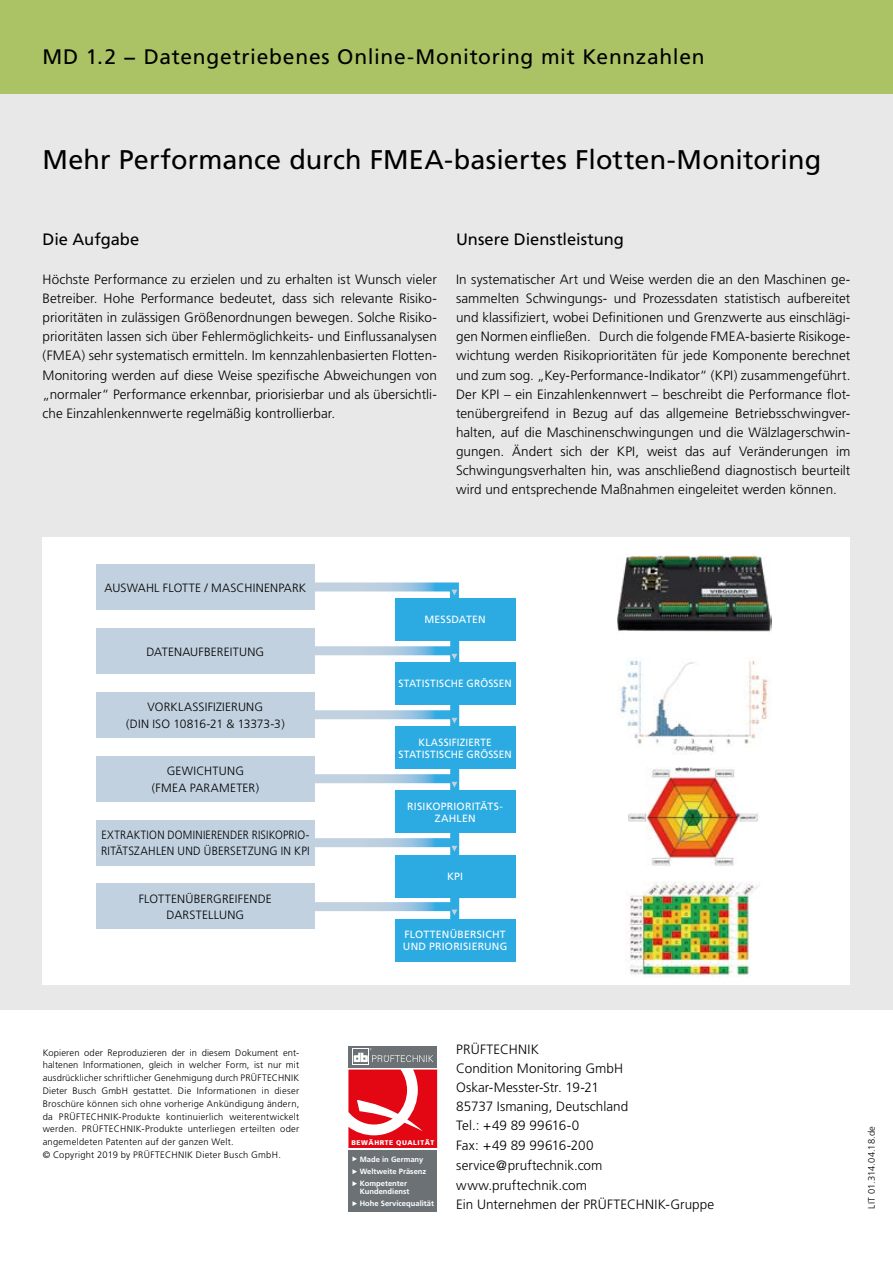
<style>
.page{position:relative;width:893px;height:1263px;background:#fff}
.page>*{position:absolute;margin:0;border:0;box-sizing:border-box;transform-origin:0 0}
.t1{font:27px "Frutiger";letter-spacing:.005em;color:#000}
.t2{font:21px "Frutiger";letter-spacing:.035em;color:#000}
.t3{font:16.5px "Frutiger";color:#000}
.t4{font:300 13.5px/19.2px "Frutiger";letter-spacing:.005em;color:#000;text-align:justify}
.t5{font:300 12px/16.5px "Frutiger";letter-spacing:.02em;color:#000;text-align:center}
.t6{font:300 12px/16.5px "Frutiger";letter-spacing:.02em;color:#000;scale:.9 1}
.t7{font:10.5px/12px "Frutiger";letter-spacing:.02em;color:#fff;text-align:center}
.t8{font:10.5px/12px "Frutiger";letter-spacing:.02em;color:#fff;text-align:center;scale:.95 1}
.t9{font:10.5px "Frutiger";letter-spacing:.02em;color:#fff;scale:.96 1}
.t10{font:300 9.3px/12.8px "Frutiger";letter-spacing:.025em;color:#000}
.t11{font:700 7.65px/12px "Frutiger";color:#fff}
.t12{font:900 6.75px "Frutiger";letter-spacing:.075em;color:#fff}
</style>
<div class="page">
<div style="left:0;top:0;width:893px;height:1009px;background:#e9e8e8"></div>
<div style="left:43px;top:537px;width:807px;height:448px;background:#fff"></div>
<svg style="left:315px;top:646px;width:135px;height:9px"></svg>
<svg style="left:315px;top:710px;width:135px;height:9px"></svg>
<svg style="left:315px;top:774px;width:135px;height:9px"></svg>
<svg style="left:315px;top:838px;width:135px;height:9px"></svg>
<svg style="left:315px;top:902px;width:135px;height:9px"></svg>
<div style="left:450px;top:615px;width:9px;height:333px;background:#2babe2"></div>
<div style="left:395px;top:598px;width:120px;height:42px;background:#2babe2"></div>
<div style="left:395px;top:662px;width:120px;height:43px;background:#2babe2"></div>
<div style="left:395px;top:726px;width:120px;height:43px;background:#2babe2"></div>
<div style="left:395px;top:790px;width:120px;height:43px;background:#2babe2"></div>
<div style="left:395px;top:855px;width:120px;height:42px;background:#2babe2"></div>
<div style="left:395px;top:919px;width:120px;height:42px;background:#2babe2"></div>
<img style="left:617px;top:657px;width:152px;height:97px">
<img style="left:628px;top:768px;width:132px;height:98px">
<img style="left:626px;top:881px;width:132px;height:96px">
<img style="left:617px;top:554px;width:155px;height:78px">
<div style="left:96px;top:565px;width:219px;height:45px;background:#c1d1df"></div>
<div style="left:96px;top:628px;width:219px;height:46px;background:#c1d1df"></div>
<div style="left:96px;top:692px;width:219px;height:46px;background:#c1d1df"></div>
<div style="left:96px;top:756px;width:219px;height:45px;background:#c1d1df"></div>
<div style="left:96px;top:820px;width:219px;height:45px;background:#c1d1df"></div>
<div style="left:96px;top:884px;width:219px;height:45px;background:#c1d1df"></div>
<svg style="left:315px;top:582px;width:144px;height:16px"></svg>
<svg style="left:451px;top:654px;width:6px;height:6px"></svg>
<svg style="left:451px;top:718px;width:6px;height:6px"></svg>
<svg style="left:451px;top:782px;width:6px;height:6px"></svg>
<svg style="left:451px;top:846px;width:6px;height:5px"></svg>
<svg style="left:451px;top:909px;width:6px;height:6px"></svg>
<div style="left:0;top:0;width:893px;height:94px;background:#abc364"></div>
<div style="left:348px;top:1046px;width:89px;height:21px;background:#6c7175"></div>
<div style="left:348px;top:1150px;width:89px;height:61px;background:#6c7175"></div>
<svg style="left:348px;top:1048px;width:89px;height:100px"></svg>
<svg style="left:352px;top:1156px;width:5px;height:5px"></svg>
<svg style="left:352px;top:1169px;width:5px;height:5px"></svg>
<svg style="left:352px;top:1181px;width:5px;height:5px"></svg>
<svg style="left:352px;top:1201px;width:5px;height:5px"></svg>
<h2 class="t2" style="left:42px;top:44px;width:664px">MD 1.2 − Datengetriebenes Online-Monitoring mit Kennzahlen</h2>
<h1 class="t1" style="left:43px;top:144px;width:780px">Mehr Performance durch FMEA-basiertes Flotten-Monitoring</h1>
<p class="t3" style="left:43px;top:229px;width:98px">Die Aufgabe</p>
<p class="t4" style="left:43px;top:270px;width:396px">Höchste Performance zu erzielen und zu erhalten ist Wunsch vieler Betreiber. Hohe Performance bedeutet, dass sich relevante Risiko&shy;prioritäten in zulässigen Größenordnungen bewegen. Solche Risiko&shy;prioritäten lassen sich über Fehlermöglichkeits- und Einflussanalysen (FMEA) sehr systematisch ermitteln. Im kennzahlenbasierten Flotten-Monitoring werden auf diese Weise spezifische Abweichungen von „normaler“ Performance erkennbar, priorisierbar und als übersichtli&shy;che Einzahlenkennwerte regelmäßig kontrollierbar.</p>
<p class="t3" style="left:456px;top:229px;width:169px">Unsere Dienstleistung</p>
<p class="t4" style="left:456px;top:270px;width:396px">In systematischer Art und Weise werden die an den Maschinen ge&shy;sammelten Schwingungs- und Prozessdaten statistisch aufbereitet und klassifiziert, wobei Definitionen und Grenzwerte aus einschlägi&shy;gen Normen einfließen. Durch die folgende FMEA-basierte Risikoge&shy;wichtung werden Risikoprioritäten für jede Komponente berechnet und zum sog. „Key-Performance-Indikator“ (KPI) zusammengeführt.<br>Der KPI – ein Einzahlenkennwert – beschreibt die Performance flot&shy;tenübergreifend in Bezug auf das allgemeine Betriebsschwingver&shy;halten, auf die Maschinenschwingungen und die Wälzlagerschwin&shy;gungen. Ändert sich der KPI, weist das auf Veränderungen im Schwingungsverhalten hin, was anschließend diagnostisch beurteilt wird und entsprechende Maßnahmen eingeleitet werden können.</p>
<p class="t5" style="left:104px;top:580px;width:203px">AUSWAHL FLOTTE / MASCHINENPARK</p>
<p class="t5" style="left:146px;top:643px;width:119px">DATENAUFBEREITUNG</p>
<p class="t5" style="left:126px;top:699px;width:160px">VORKLASSIFIZIERUNG<br>(DIN ISO 10816-21 &amp; 13373-3)</p>
<p class="t5" style="left:152px;top:763px;width:109px">GEWICHTUNG (FMEA PARAMETER)</p>
<p class="t6" style="left:101px;top:827px;width:233px">EXTRAKTION DOMINIERENDER RISIKOPRIO-<br>RITÄTSZAHLEN UND ÜBERSETZUNG IN KPI</p>
<p class="t5" style="left:139px;top:890px;width:135px">FLOTTENÜBERGREIFENDE<br>DARSTELLUNG</p>
<p class="t7" style="left:424px;top:613px;width:63px">MESSDATEN</p>
<p class="t9" style="left:398px;top:678px;width:119px">STATISTISCHE GRÖSSEN</p>
<p class="t8" style="left:398px;top:736px;width:121px">KLASSIFIZIERTE<br>STATISTISCHE GRÖSSEN</p>
<p class="t7" style="left:407px;top:800px;width:97px">RISIKOPRIORITÄTS-<br>ZAHLEN</p>
<p class="t7" style="left:447px;top:870px;width:18px">KPI</p>
<p class="t7" style="left:403px;top:929px;width:106px;text-align:left">FLOTTENÜBERSICHT<br>UND PRIORISIERUNG</p>
<p class="t10" style="left:43px;top:1046px;width:258px">Kopieren oder Reproduzieren der in diesem Dokument ent&shy;haltenen Informationen, gleich in welcher Form, ist nur mit ausdrücklicher schriftlicher Genehmigung durch PRÜFTECHNIK Dieter Busch GmbH gestattet. Die Informationen in dieser Broschüre können sich ohne vorherige Ankündigung ändern, da PRÜFTECHNIK-Produkte kontinuierlich weiterentwickelt werden. PRÜFTECHNIK-Produkte unterliegen erteilten oder angemeldeten Patenten auf der ganzen Welt.<br>© Copyright 2019 by PRÜFTECHNIK Dieter Busch GmbH.</p>
<p class="t4" style="left:456px;top:1040px;width:173px;text-align:left">PRÜFTECHNIK<br>Condition Monitoring GmbH<br>Oskar-Messter-Str. 19-21<br>85737 Ismaning, Deutschland<br>Tel.: +49 89 99616-0<br>Fax: +49 89 99616-200</p>
<p class="t4" style="left:456px;top:1156px;width:260px;text-align:left">service@pruftechnik.com www.pruftechnik.com<br>Ein Unternehmen der PRÜFTECHNIK-Gruppe</p>
<p class="t12" style="left:352px;top:1139px;width:84px">BEWÄHRTE QUALITÄT</p>
<p class="t11" style="left:360px;top:1153px;width:68px">Made in Germany<br>Weltweite Präsenz<br>Kompetenter</p>
<p class="t11" style="left:360px;top:1186px;width:76px">Kundendienst<br>Hohe Servicequalität</p>
<p class="t10" style="left:865px;top:1209px;width:85px;rotate:-90deg">LIT 01.314.04.18.de</p>
</div>
